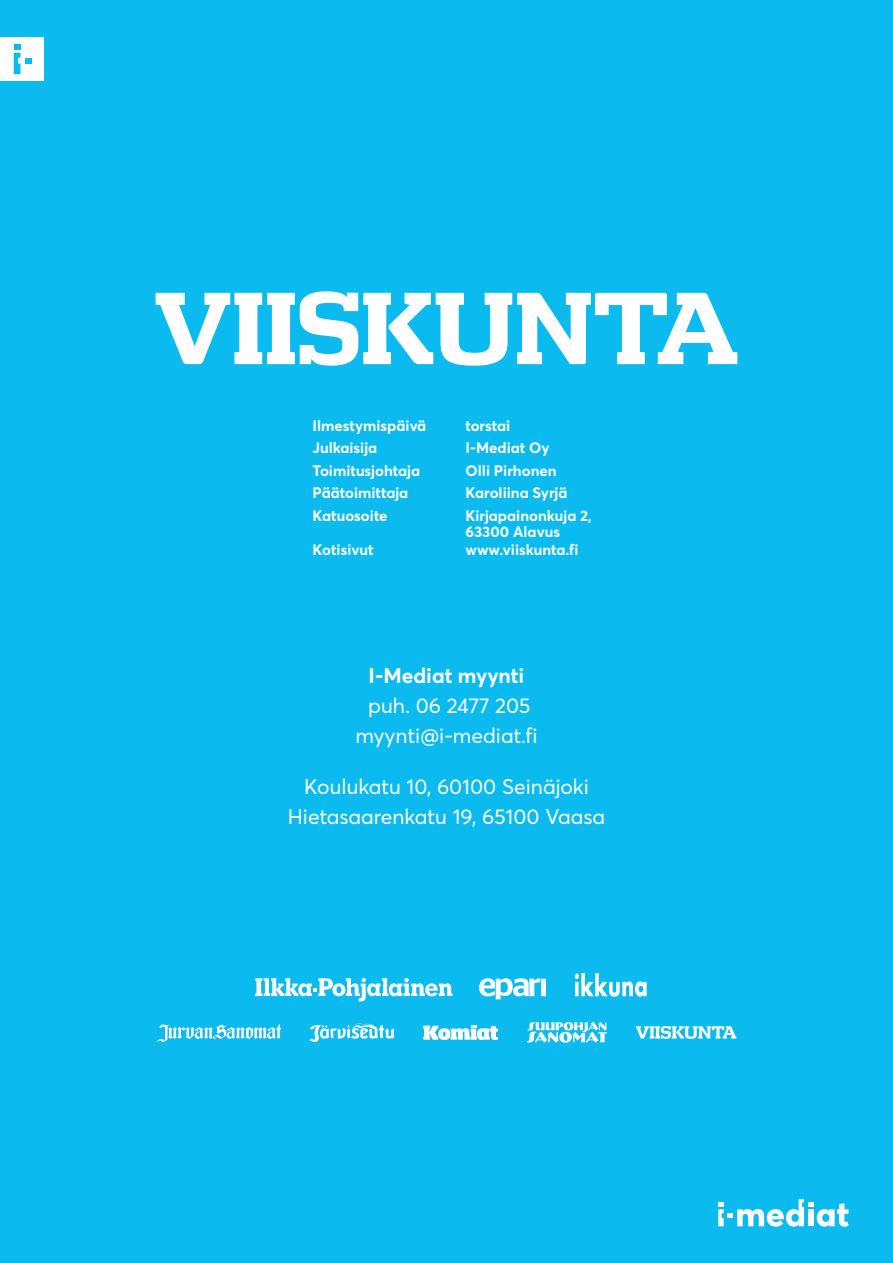
<style>
.page{position:relative;width:893px;height:1263px;background:#0bbbef}
.page>*{position:absolute;margin:0;border:0;box-sizing:border-box;transform-origin:0 0}
.t1{font:21px/30px "Averta PE";color:#fff;text-align:center}
.t2{font:700 21px "Averta PE";color:#fff}
.t3{font:700 15px/16.5px "Averta PE";color:#fff}
</style>
<div class="page">
<svg style="left:479px;top:978px;width:67px;height:21px"></svg>
<svg style="left:575px;top:973px;width:72px;height:24px"></svg>
<svg style="left:309px;top:1023px;width:86px;height:19px"></svg>
<svg style="left:157px;top:1023px;width:124px;height:19px"></svg>
<svg style="left:423px;top:1025px;width:75px;height:15px"></svg>
<svg style="left:527px;top:1022px;width:80px;height:21px"></svg>
<svg style="left:636px;top:1026px;width:100px;height:13px"></svg>
<div style="left:0;top:37px;width:44px;height:44px;background:#fff"></div>
<svg style="left:14px;top:44px;width:6px;height:30px"></svg>
<svg style="left:26px;top:58px;width:6px;height:6px"></svg>
<svg style="left:718px;top:1199px;width:131px;height:27px"></svg>
<svg style="left:255px;top:978px;width:197px;height:23px"></svg>
<svg style="left:156px;top:291px;width:581px;height:75px"></svg>
<p class="t3" style="left:313px;top:416px;width:115px">Ilmestymispäivä</p>
<p class="t3" style="left:466px;top:416px;width:46px">torstai</p>
<p class="t3" style="left:313px;top:439px;width:66px">Julkaisija</p>
<p class="t3" style="left:466px;top:439px;width:86px">I-Mediat Oy</p>
<p class="t3" style="left:313px;top:461px;width:109px">Toimitusjohtaja</p>
<p class="t3" style="left:466px;top:461px;width:93px">Olli Pirhonen</p>
<p class="t3" style="left:313px;top:484px;width:97px">Päätoimittaja</p>
<p class="t3" style="left:466px;top:484px;width:103px">Karoliina Syrjä</p>
<p class="t3" style="left:313px;top:506px;width:76px">Katuosoite</p>
<p class="t3" style="left:466px;top:506px;width:128px">Kirjapainonkuja 2,<br>63300 Alavus</p>
<p class="t3" style="left:313px;top:541px;width:63px">Kotisivut</p>
<p class="t3" style="left:466px;top:541px;width:114px">www.viiskunta.fi</p>
<h1 class="t2" style="left:369px;top:660px;width:157px">I-Mediat myynti</h1>
<h1 class="t1" style="left:355px;top:689px;width:184px">puh. 06 2477 205 myynti@i-mediat.fi</h1>
<h1 class="t1" style="left:288px;top:771px;width:319px">Koulukatu 10, 60100 Seinäjoki<br>Hietasaarenkatu 19, 65100 Vaasa</h1>
</div>
